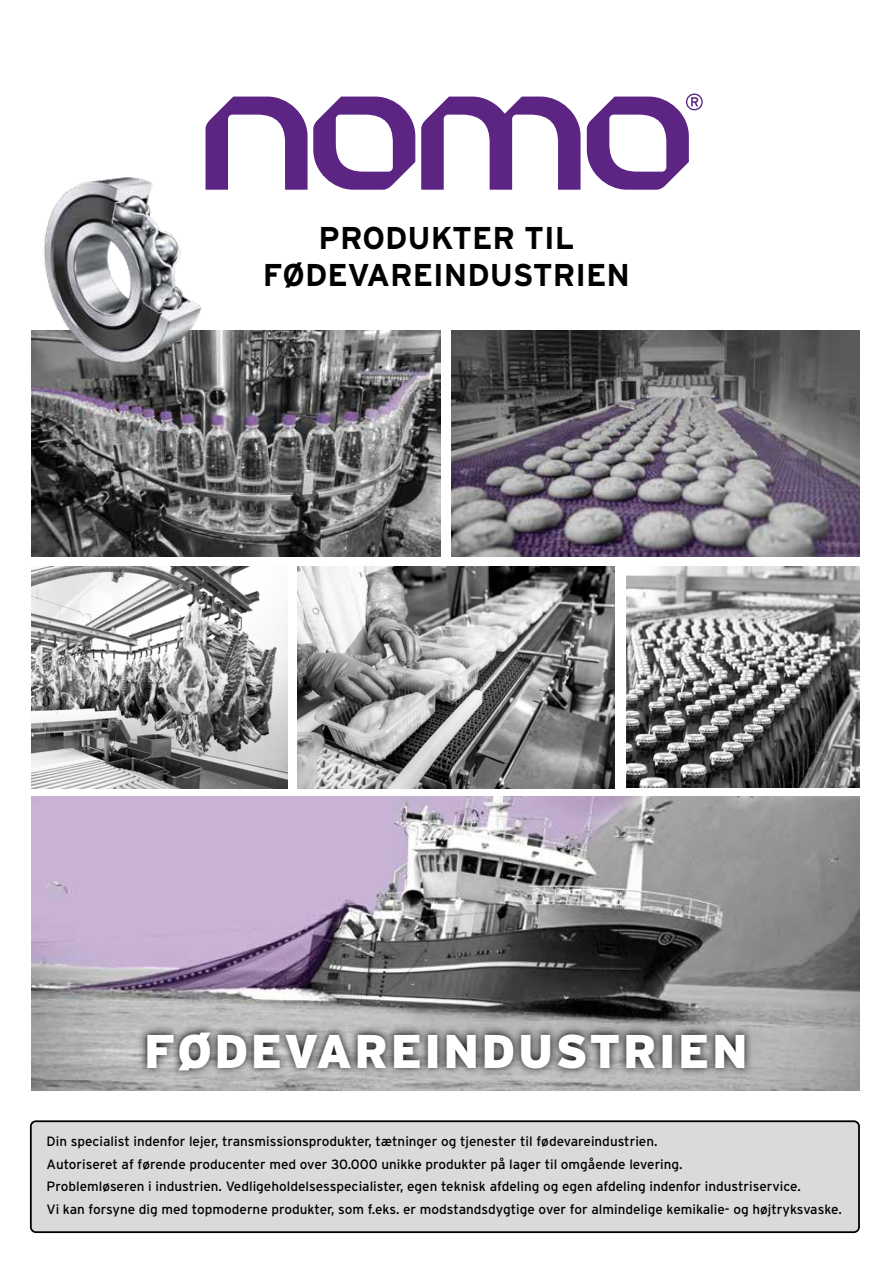
<style>
.page{position:relative;width:893px;height:1263px;background:#fff}
.page>*{position:absolute;margin:0;border:0;box-sizing:border-box;transform-origin:0 0}
.t1{font:900 47.25px "Interstate";letter-spacing:.05em;color:#fff}
.t2{font:700 31.5px/37.5px "Interstate";color:#000;text-align:center}
.t3{font:13.5px/22.5px "Interstate";color:#000}
</style>
<div class="page">
<img style="left:32px;top:797px;width:828px;height:294px">
<img style="left:32px;top:330px;width:408px;height:227px">
<img style="left:452px;top:330px;width:408px;height:227px">
<svg style="left:206px;top:97px;width:209px;height:93px"></svg>
<svg style="left:421px;top:97px;width:160px;height:93px"></svg>
<svg style="left:587px;top:94px;width:116px;height:96px"></svg>
<div style="left:31px;top:1121px;width:828px;height:111px;background:#dadada;border-radius:5px"></div>
<div style="left:30px;top:1120px;width:830px;height:113px;border:2px solid #000;border-radius:5px"></div>
<svg style="left:138px;top:1023px;width:616px;height:56px"></svg>
<img style="left:298px;top:566px;width:317px;height:223px">
<img style="left:32px;top:566px;width:256px;height:223px">
<img style="left:626px;top:566px;width:234px;height:222px">
<img style="left:31px;top:174px;width:183px;height:191px">
<h2 class="t2" style="left:263px;top:219px;width:369px">PRODUKTER TIL<br>FØDEVAREINDUSTRIEN</h2>
<h1 class="t1" style="left:144px;top:1024px;width:605px">FØDEVAREINDUSTRIEN</h1>
<p class="t3" style="left:47px;top:1130px;width:797px">Din specialist indenfor lejer, transmissionsprodukter, tætninger og tjenester til fødevareindustrien.<br>Autoriseret af førende producenter med over 30.000 unikke produkter på lager til omgående levering.<br>Problemløseren i industrien. Vedligeholdelsesspecialister, egen teknisk afdeling og egen afdeling indenfor industriservice.<br>Vi kan forsyne dig med topmoderne produkter, som f.eks. er modstandsdygtige over for almindelige kemikalie- og højtryksvaske.</p>
</div>
